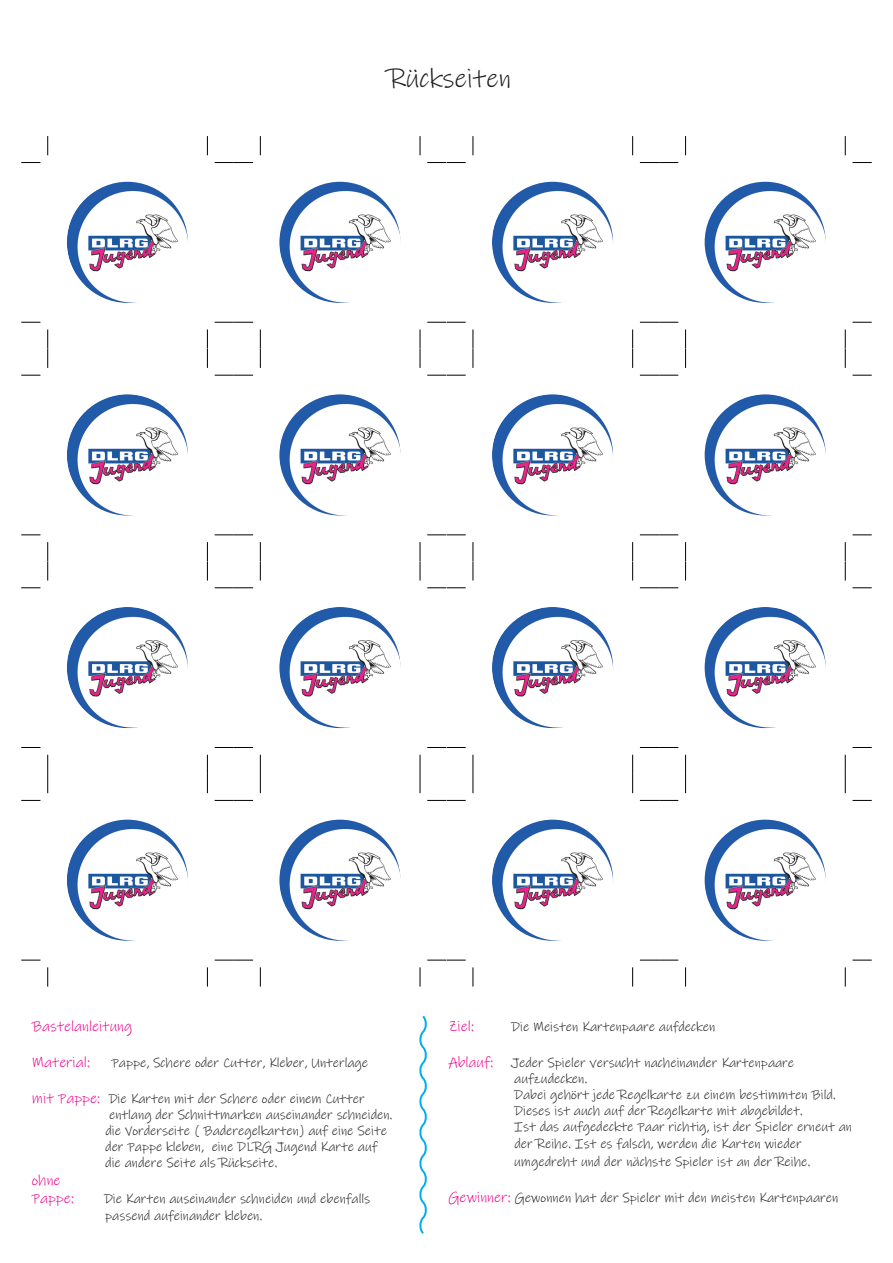
<style>
.page{position:relative;width:893px;height:1263px;background:#fff}
.page>*{position:absolute;margin:0;border:0;box-sizing:border-box;transform-origin:0 0}
.t1{font:27px "Ink Free";color:#231f20}
.t2{font:15px/18px "Ink Free";color:#ed028c}
.t3{font:13.5px/16.2px "Ink Free";color:#231f20}
.s1{font-size:15px;color:#ed028c}
</style>
<div class="page">
<img style="left:67px;top:182px;width:121px;height:121px;border-radius:61px">
<svg style="left:21px;top:162px;width:19px;height:1px"></svg>
<svg style="left:21px;top:321px;width:19px;height:2px"></svg>
<svg style="left:47px;top:136px;width:2px;height:19px"></svg>
<svg style="left:207px;top:136px;width:1px;height:19px"></svg>
<img style="left:279px;top:182px;width:122px;height:121px;border-radius:61px">
<svg style="left:215px;top:162px;width:38px;height:1px"></svg>
<svg style="left:215px;top:321px;width:38px;height:2px"></svg>
<svg style="left:260px;top:136px;width:1px;height:19px"></svg>
<svg style="left:419px;top:136px;width:2px;height:19px"></svg>
<img style="left:492px;top:182px;width:121px;height:121px;border-radius:61px">
<svg style="left:427px;top:162px;width:39px;height:1px"></svg>
<svg style="left:427px;top:321px;width:39px;height:2px"></svg>
<svg style="left:472px;top:136px;width:2px;height:19px"></svg>
<svg style="left:632px;top:136px;width:1px;height:19px"></svg>
<img style="left:705px;top:182px;width:121px;height:121px;border-radius:61px">
<svg style="left:640px;top:162px;width:38px;height:1px"></svg>
<svg style="left:852px;top:162px;width:20px;height:1px"></svg>
<svg style="left:640px;top:321px;width:38px;height:2px"></svg>
<svg style="left:852px;top:322px;width:20px;height:1px"></svg>
<svg style="left:685px;top:136px;width:1px;height:19px"></svg>
<svg style="left:844px;top:136px;width:2px;height:19px"></svg>
<img style="left:67px;top:394px;width:121px;height:121px;border-radius:61px">
<svg style="left:21px;top:374px;width:19px;height:2px"></svg>
<svg style="left:21px;top:534px;width:19px;height:2px"></svg>
<svg style="left:47px;top:329px;width:2px;height:39px"></svg>
<svg style="left:207px;top:329px;width:1px;height:39px"></svg>
<img style="left:279px;top:394px;width:122px;height:121px;border-radius:61px">
<svg style="left:215px;top:374px;width:38px;height:2px"></svg>
<svg style="left:215px;top:534px;width:38px;height:2px"></svg>
<svg style="left:260px;top:329px;width:1px;height:39px"></svg>
<svg style="left:419px;top:329px;width:2px;height:39px"></svg>
<img style="left:492px;top:394px;width:121px;height:121px;border-radius:61px">
<svg style="left:427px;top:374px;width:39px;height:2px"></svg>
<svg style="left:427px;top:534px;width:39px;height:2px"></svg>
<svg style="left:472px;top:329px;width:2px;height:39px"></svg>
<svg style="left:632px;top:329px;width:1px;height:39px"></svg>
<img style="left:705px;top:394px;width:121px;height:121px;border-radius:61px">
<svg style="left:640px;top:374px;width:38px;height:2px"></svg>
<svg style="left:852px;top:375px;width:20px;height:1px"></svg>
<svg style="left:640px;top:534px;width:38px;height:2px"></svg>
<svg style="left:852px;top:535px;width:20px;height:1px"></svg>
<svg style="left:685px;top:329px;width:1px;height:39px"></svg>
<svg style="left:844px;top:329px;width:2px;height:39px"></svg>
<img style="left:67px;top:607px;width:121px;height:121px;border-radius:61px">
<svg style="left:21px;top:587px;width:19px;height:2px"></svg>
<svg style="left:21px;top:747px;width:19px;height:1px"></svg>
<svg style="left:47px;top:542px;width:2px;height:38px"></svg>
<svg style="left:207px;top:542px;width:1px;height:38px"></svg>
<img style="left:279px;top:607px;width:122px;height:121px;border-radius:61px">
<svg style="left:215px;top:587px;width:38px;height:2px"></svg>
<svg style="left:215px;top:747px;width:38px;height:1px"></svg>
<svg style="left:260px;top:542px;width:1px;height:38px"></svg>
<svg style="left:419px;top:542px;width:2px;height:38px"></svg>
<img style="left:492px;top:607px;width:121px;height:121px;border-radius:61px">
<svg style="left:427px;top:587px;width:39px;height:2px"></svg>
<svg style="left:427px;top:747px;width:39px;height:1px"></svg>
<svg style="left:472px;top:542px;width:2px;height:38px"></svg>
<svg style="left:632px;top:542px;width:1px;height:38px"></svg>
<img style="left:705px;top:607px;width:121px;height:121px;border-radius:61px">
<svg style="left:640px;top:587px;width:38px;height:2px"></svg>
<svg style="left:852px;top:587px;width:20px;height:1px"></svg>
<svg style="left:640px;top:747px;width:38px;height:1px"></svg>
<svg style="left:852px;top:747px;width:20px;height:1px"></svg>
<svg style="left:685px;top:542px;width:1px;height:38px"></svg>
<svg style="left:844px;top:542px;width:2px;height:38px"></svg>
<img style="left:67px;top:820px;width:121px;height:121px;border-radius:61px">
<svg style="left:21px;top:800px;width:19px;height:1px"></svg>
<svg style="left:21px;top:959px;width:19px;height:2px"></svg>
<svg style="left:47px;top:755px;width:2px;height:38px"></svg>
<svg style="left:47px;top:967px;width:2px;height:19px"></svg>
<svg style="left:207px;top:755px;width:1px;height:38px"></svg>
<svg style="left:207px;top:967px;width:1px;height:19px"></svg>
<img style="left:279px;top:820px;width:122px;height:121px;border-radius:61px">
<svg style="left:215px;top:800px;width:38px;height:1px"></svg>
<svg style="left:215px;top:959px;width:38px;height:2px"></svg>
<svg style="left:260px;top:755px;width:1px;height:38px"></svg>
<svg style="left:260px;top:967px;width:1px;height:19px"></svg>
<svg style="left:419px;top:755px;width:2px;height:38px"></svg>
<svg style="left:419px;top:967px;width:2px;height:19px"></svg>
<img style="left:492px;top:820px;width:121px;height:121px;border-radius:61px">
<svg style="left:427px;top:800px;width:39px;height:1px"></svg>
<svg style="left:427px;top:959px;width:39px;height:2px"></svg>
<svg style="left:472px;top:755px;width:2px;height:38px"></svg>
<svg style="left:472px;top:967px;width:2px;height:19px"></svg>
<svg style="left:632px;top:755px;width:1px;height:38px"></svg>
<svg style="left:632px;top:967px;width:1px;height:19px"></svg>
<img style="left:705px;top:820px;width:121px;height:121px;border-radius:61px">
<svg style="left:640px;top:800px;width:38px;height:1px"></svg>
<svg style="left:852px;top:800px;width:20px;height:1px"></svg>
<svg style="left:640px;top:959px;width:38px;height:2px"></svg>
<svg style="left:852px;top:960px;width:20px;height:1px"></svg>
<svg style="left:685px;top:755px;width:1px;height:38px"></svg>
<svg style="left:685px;top:967px;width:1px;height:19px"></svg>
<svg style="left:844px;top:755px;width:2px;height:38px"></svg>
<svg style="left:844px;top:967px;width:2px;height:19px"></svg>
<svg style="left:419px;top:1015px;width:8px;height:219px"></svg>
<h1 class="t1" style="left:389px;top:63px;width:124px">Rückseiten</h1>
<p class="t2" style="left:32px;top:1017px;width:102px">Bastelanleitung</p>
<p class="t2" style="left:32px;top:1053px;width:60px">Material:</p>
<p class="t3" style="left:111px;top:1054px;width:258px">Pappe, Schere oder Cutter, Kleber, Unterlage</p>
<p class="t3" style="left:105px;top:1090px;width:289px;text-indent:-73px"><span class="s1">mit Pappe:</span> Die Karten mit der Schere oder einem Cutter entlang der Schnittmarken auseinander schneiden. die Vorderseite ( Baderegelkarten) auf eine Seite der Pappe kleben, eine DLRG Jugend Karte auf die andere Seite als Rückseite.</p>
<p class="t2" style="left:32px;top:1172px;width:44px">ohne<br>Pappe:</p>
<p class="t3" style="left:104px;top:1191px;width:268px">Die Karten auseinander schneiden und ebenfalls passend aufeinander kleben.</p>
<p class="t2" style="left:449px;top:1017px;width:27px">Ziel:</p>
<p class="t3" style="left:511px;top:1018px;width:205px">Die Meisten Kartenpaare aufdecken</p>
<p class="t3" style="left:514px;top:1054px;width:339px;text-indent:-66px"><span class="s1">Ablauf:</span> Jeder Spieler versucht nacheinander Kartenpaare aufzudecken.<br>Dabei gehört jede Regelkarte zu einem bestimmten Bild.<br>Dieses ist auch auf der Regelkarte mit abgebildet.<br>Ist das aufgedeckte Paar richtig, ist der Spieler erneut an der Reihe. Ist es falsch, werden die Karten wieder</p>
<p class="t3" style="left:514px;top:1153px;width:298px">umgedreht und der nächste Spieler ist an der Reihe.</p>
<p class="t3" style="left:449px;top:1189px;width:391px"><span class="s1">Gewinner:</span> Gewonnen hat der Spieler mit den meisten Kartenpaaren</p>
</div>
